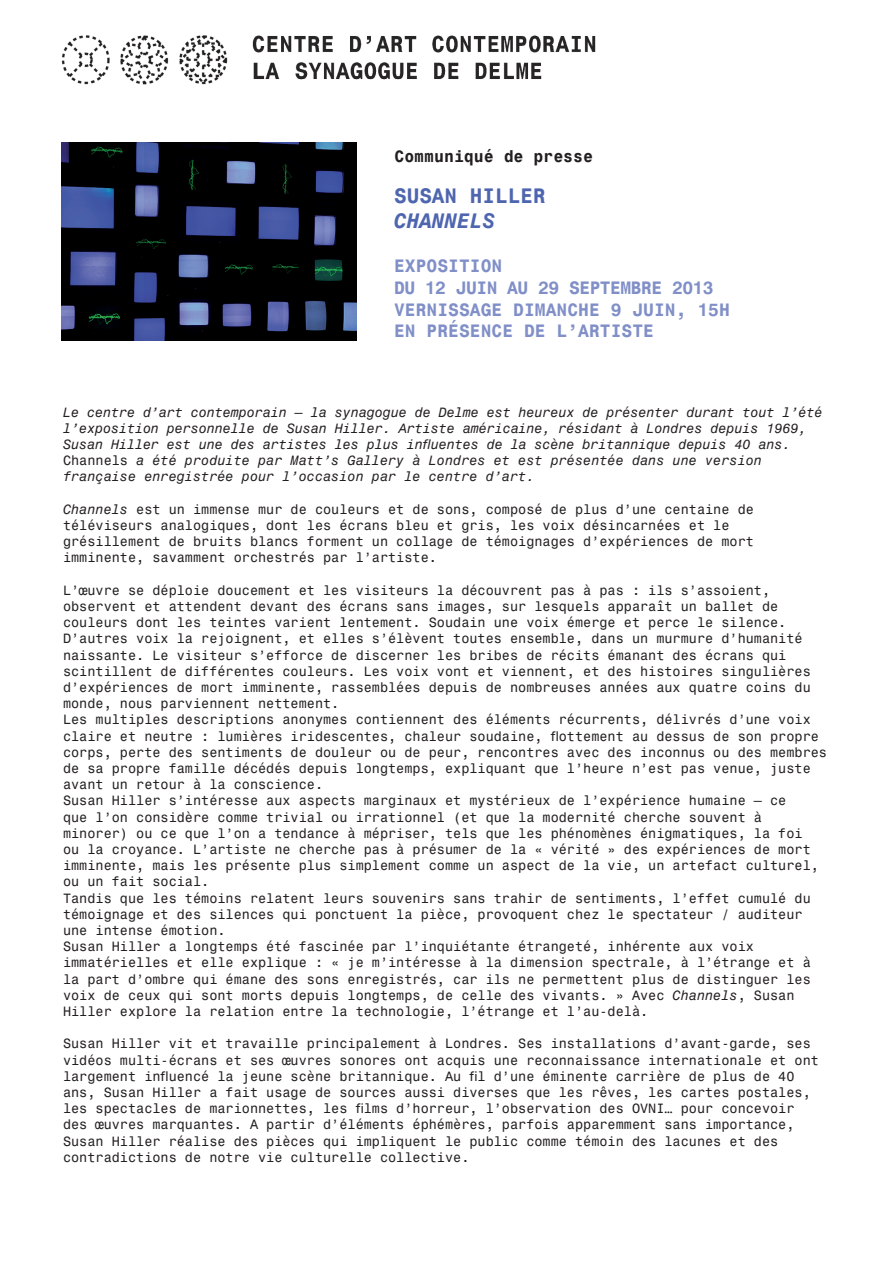
<style>
.page{position:relative;width:893px;height:1263px;background:#fff}
.page>*{position:absolute;margin:0;border:0;box-sizing:border-box;transform-origin:0 0}
.t1{font:700 21px "Monospace 821 BT";color:#4e65af}
.t2{font:italic 700 21px "Monospace 821 BT";color:#4e65af}
.t3{font:700 18px/21.6px "Monospace 821 BT";color:#808fc7}
.t4{font:700 16.5px "Monospace 821 BT";color:#231f20}
.t5{font:13.5px/16.2px "Monospace 821 BT";color:#231f20}
.t6{font:italic 13.5px/16.2px "Monospace 821 BT";letter-spacing:-.01em;color:#231f20}
.s1{font-style:normal}
.s2{font-style:italic}
</style>
<div class="page">
<img style="left:62px;top:35px;width:165px;height:50px">
<img style="left:252px;top:35px;width:344px;height:45px">
<img style="left:62px;top:142px;width:295px;height:198px">
<p class="t4" style="left:394px;top:147px;width:200px">Communiqué de presse</p>
<h1 class="t1" style="left:394px;top:183px;width:153px">SUSAN HILLER</h1>
<h1 class="t2" style="left:394px;top:208px;width:103px">CHANNELS</h1>
<h2 class="t3" style="left:394px;top:255px;width:337px">EXPOSITION<br>DU 12 JUIN AU 29 SEPTEMBRE 2013<br>VERNISSAGE DIMANCHE 9 JUIN, 15H<br>EN PRÉSENCE DE L’ARTISTE</h2>
<p class="t6" style="left:63px;top:404px;width:761px">Le centre d’art contemporain – la synagogue de Delme est heureux de présenter durant tout l’été l’exposition personnelle de Susan Hiller. Artiste américaine, résidant à Londres depuis 1969, Susan Hiller est une des artistes les plus influentes de la scène britannique depuis 40 ans.<br><span class="s1">Channels</span> a été produite par Matt’s Gallery à Londres et est présentée dans une version française enregistrée pour l’occasion par le centre d’art.</p>
<p class="t5" style="left:63px;top:501px;width:692px"><span class="s2">Channels</span> est un immense mur de couleurs et de sons, composé de plus d’une centaine de téléviseurs analogiques, dont les écrans bleu et gris, les voix désincarnées et le grésillement de bruits blancs forment un collage de témoignages d’expériences de mort imminente, savamment orchestrés par l’artiste.</p>
<p class="t5" style="left:63px;top:582px;width:765px">L’œuvre se déploie doucement et les visiteurs la découvrent pas à pas : ils s’assoient, observent et attendent devant des écrans sans images, sur lesquels apparaît un ballet de couleurs dont les teintes varient lentement. Soudain une voix émerge et perce le silence.<br>D’autres voix la rejoignent, et elles s’élèvent toutes ensemble, dans un murmure d’humanité naissante. Le visiteur s’efforce de discerner les bribes de récits émanant des écrans qui scintillent de différentes couleurs. Les voix vont et viennent, et des histoires singulières d’expériences de mort imminente, rassemblées depuis de nombreuses années aux quatre coins du monde, nous parviennent nettement.<br>Les multiples descriptions anonymes contiennent des éléments récurrents, délivrés d’une voix claire et neutre : lumières iridescentes, chaleur soudaine, flottement au dessus de son propre corps, perte des sentiments de douleur ou de peur, rencontres avec des inconnus ou des membres de sa propre famille décédés depuis longtemps, expliquant que l’heure n’est pas venue, juste avant un retour à la conscience.<br>Susan Hiller s’intéresse aux aspects marginaux et mystérieux de l’expérience humaine – ce<br>que l’on considère comme trivial ou irrationnel (et que la modernité cherche souvent à minorer) ou ce que l’on a tendance à mépriser, tels que les phénomènes énigmatiques, la foi<br>ou la croyance. L’artiste ne cherche pas à présumer de la « vérité » des expériences de mort imminente, mais les présente plus simplement comme un aspect de la vie, un artefact culturel, ou un fait social.<br>Tandis que les témoins relatent leurs souvenirs sans trahir de sentiments, l’effet cumulé du témoignage et des silences qui ponctuent la pièce, provoquent chez le spectateur / auditeur une intense émotion.<br>Susan Hiller a longtemps été fascinée par l’inquiétante étrangeté, inhérente aux voix immatérielles et elle explique : « je m’intéresse à la dimension spectrale, à l’étrange et à la part d’ombre qui émane des sons enregistrés, car ils ne permettent plus de distinguer les voix de ceux qui sont morts depuis longtemps, de celle des vivants. » Avec <span class="s2">Channels</span>, Susan Hiller explore la relation entre la technologie, l’étrange et l’au-delà.</p>
<p class="t5" style="left:63px;top:1035px;width:757px">Susan Hiller vit et travaille principalement à Londres. Ses installations d’avant-garde, ses vidéos multi-écrans et ses œuvres sonores ont acquis une reconnaissance internationale et ont largement influencé la jeune scène britannique. Au fil d’une éminente carrière de plus de 40 ans, Susan Hiller a fait usage de sources aussi diverses que les rêves, les cartes postales, les spectacles de marionnettes, les films d’horreur, l’observation des OVNI… pour concevoir des œuvres marquantes. A partir d’éléments éphémères, parfois apparemment sans importance, Susan Hiller réalise des pièces qui impliquent le public comme témoin des lacunes et des contradictions de notre vie culturelle collective.</p>
</div>
